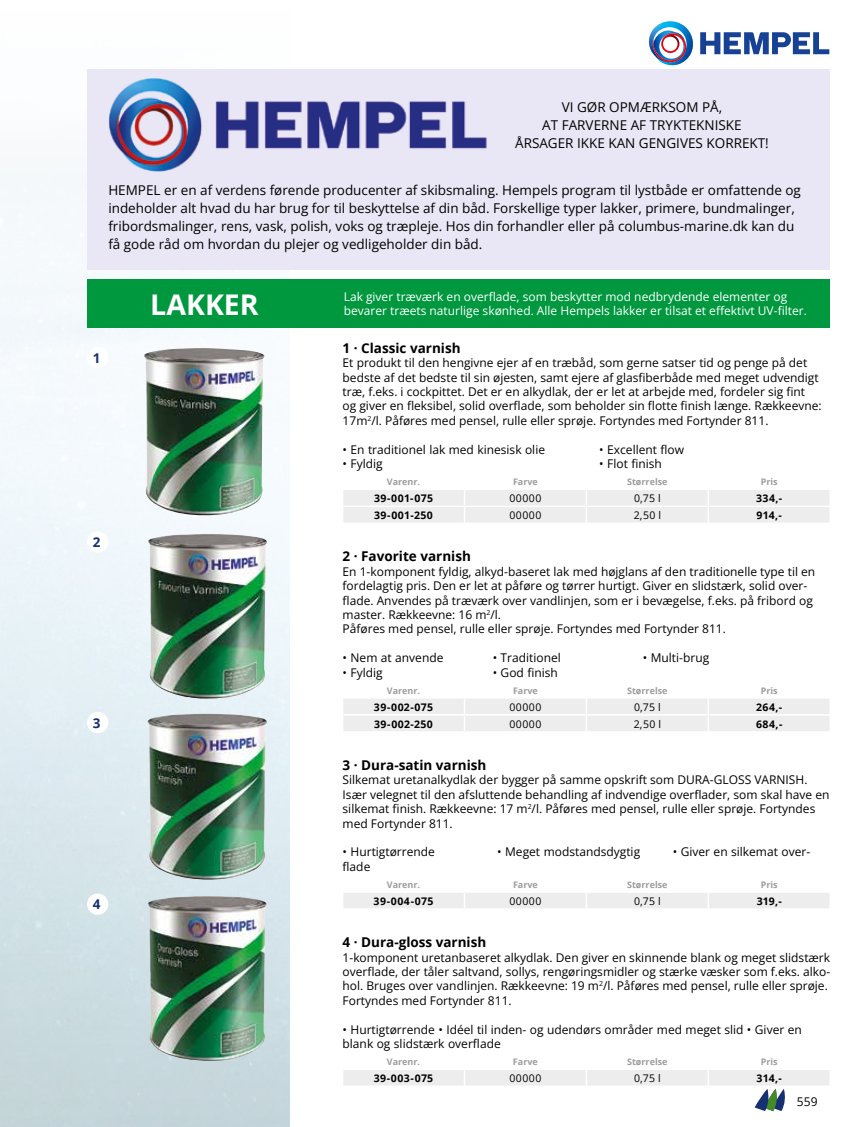
<style>
.page{position:relative;width:851px;height:1127px;background:#fff}
.page>*{position:absolute;margin:0;border:0;box-sizing:border-box;transform-origin:0 0}
.t1{font:700 28.5px "Open Sans";color:#fff}
.t2{font:13.5px/18px "Open Sans";color:#000}
.t3{font:700 13.5px "Open Sans";color:#000}
.t4{font:700 13.5px "Open Sans";color:#163072}
.t5{font:12px/14.4px "Open Sans";color:#000}
.t6{font:12px/13.5px "Open Sans";color:#fff}
.t7{font:700 10.5px "Open Sans";letter-spacing:.035em;color:#000}
.t8{font:10.5px "Open Sans";letter-spacing:.045em;color:#000}
.t9{font:700 9px "Open Sans";color:#9d9d9c}
</style>
<div class="page">
<img style="left:0;top:193px;width:289px;height:934px">
<div style="left:87px;top:69px;width:742px;height:200px;background:#e9e7f5"></div>
<img style="left:109px;top:78px;width:378px;height:94px">
<div style="left:343px;top:490px;width:486px;height:32px;background:#ededed"></div>
<div style="left:343px;top:699px;width:486px;height:32px;background:#ededed"></div>
<div style="left:343px;top:893px;width:486px;height:15px;background:#ededed"></div>
<div style="left:87px;top:280px;width:742px;height:48px;background:#00983f"></div>
<div style="left:87px;top:347px;width:21px;height:21px;background:#fff;border-radius:50%"></div>
<img style="left:144px;top:348px;width:120px;height:168px">
<img style="left:148px;top:896px;width:119px;height:165px">
<img style="left:147px;top:714px;width:122px;height:165px">
<img style="left:148px;top:534px;width:120px;height:165px">
<div style="left:87px;top:712px;width:21px;height:21px;background:#fff;border-radius:50%"></div>
<div style="left:87px;top:893px;width:21px;height:22px;background:#fff;border-radius:50%"></div>
<div style="left:87px;top:531px;width:21px;height:22px;background:#fff;border-radius:50%"></div>
<svg style="left:343px;top:1070px;width:486px;height:41px"></svg>
<svg style="left:700px;top:32px;width:129px;height:22px"></svg>
<svg style="left:648px;top:21px;width:45px;height:45px"></svg>
<p class="t2" style="left:515px;top:97px;width:255px;text-align:center">VI GØR OPMÆRKSOM PÅ,<br>AT FARVERNE AF TRYKTEKNISKE<br>ÅRSAGER IKKE KAN GENGIVES KORREKT!</p>
<p class="t2" style="left:108px;top:180px;width:694px">HEMPEL er en af verdens førende producenter af skibsmaling. Hempels program til lystbåde er omfattende og indeholder alt hvad du har brug for til beskyttelse af din båd. Forskellige typer lakker, primere, bundmalinger, fribordsmalinger, rens, vask, polish, voks og træpleje. Hos din forhandler eller på columbus-marine.dk kan du få gode råd om hvordan du plejer og vedligeholder din båd.</p>
<p class="t4" style="left:93px;top:348px;width:9px">1</p>
<h1 class="t1" style="left:150px;top:284px;width:110px">LAKKER</h1>
<p class="t4" style="left:93px;top:533px;width:9px">2</p>
<p class="t4" style="left:93px;top:713px;width:9px">3</p>
<p class="t4" style="left:93px;top:895px;width:9px">4</p>
<p class="t6" style="left:344px;top:290px;width:464px">Lak giver træværk en overflade, som beskytter mod nedbrydende elementer og bevarer træets naturlige skønhed. Alle Hempels lakker er tilsat et effektivt UV-filter.</p>
<p class="t3" style="left:342px;top:338px;width:119px">1 · Classic varnish</p>
<p class="t5" style="left:342px;top:355px;width:480px">Et produkt til den hengivne ejer af en træbåd, som gerne satser tid og penge på det bedste af det bedste til sin øjesten, samt ejere af glasfiberbåde med meget udvendigt træ, f.eks. i cockpittet. Det er en alkydlak, der er let at arbejde med, fordeler sig fint og giver en fleksibel, solid overflade, som beholder sin flotte finish længe. Rækkeevne:<br>17m<sup>2</sup>/l. Påføres med pensel, rulle eller sprøje. Fortyndes med Fortynder 811.</p>
<p class="t5" style="left:342px;top:442px;width:204px">• En traditionel lak med kinesisk olie</p>
<p class="t5" style="left:599px;top:442px;width:86px">• Excellent flow</p>
<p class="t5" style="left:342px;top:456px;width:42px">• Fyldig</p>
<p class="t5" style="left:599px;top:456px;width:64px">• Flot finish</p>
<p class="t9" style="left:387px;top:475px;width:35px">Varenr.</p>
<p class="t9" style="left:513px;top:475px;width:26px">Farve</p>
<p class="t9" style="left:627px;top:475px;width:42px">Størrelse</p>
<p class="t9" style="left:760px;top:475px;width:18px">Pris</p>
<p class="t7" style="left:374px;top:491px;width:60px">39-001-075</p>
<p class="t8" style="left:509px;top:491px;width:33px">00000</p>
<p class="t8" style="left:634px;top:491px;width:28px">0,75 l</p>
<p class="t7" style="left:756px;top:491px;width:28px">334,-</p>
<p class="t7" style="left:374px;top:508px;width:60px">39-001-250</p>
<p class="t8" style="left:509px;top:508px;width:33px">00000</p>
<p class="t8" style="left:633px;top:508px;width:29px">2,50 l</p>
<p class="t7" style="left:756px;top:508px;width:27px">914,-</p>
<p class="t3" style="left:342px;top:547px;width:130px">2 · Favorite varnish</p>
<p class="t5" style="left:342px;top:564px;width:474px">En 1-komponent fyldig, alkyd-baseret lak med højglans af den traditionelle type til en fordelagtig pris. Den er let at påføre og tørrer hurtigt. Giver en slidstærk, solid over&shy;flade. Anvendes på træværk over vandlinjen, som er i bevægelse, f.eks. på fribord og master. Rækkeevne: 16 m<sup>2</sup>/l.<br>Påføres med pensel, rulle eller sprøje. Fortyndes med Fortynder 811.</p>
<p class="t5" style="left:342px;top:650px;width:102px">• Nem at anvende</p>
<p class="t5" style="left:492px;top:650px;width:70px">• Traditionel</p>
<p class="t5" style="left:642px;top:650px;width:68px">• Multi-brug</p>
<p class="t5" style="left:342px;top:665px;width:42px">• Fyldig</p>
<p class="t5" style="left:492px;top:665px;width:67px">• God finish</p>
<p class="t9" style="left:387px;top:684px;width:35px">Varenr.</p>
<p class="t9" style="left:513px;top:684px;width:26px">Farve</p>
<p class="t9" style="left:627px;top:684px;width:42px">Størrelse</p>
<p class="t9" style="left:760px;top:684px;width:18px">Pris</p>
<p class="t7" style="left:374px;top:699px;width:61px">39-002-075</p>
<p class="t8" style="left:509px;top:700px;width:33px">00000</p>
<p class="t8" style="left:634px;top:700px;width:28px">0,75 l</p>
<p class="t7" style="left:756px;top:699px;width:28px">264,-</p>
<p class="t7" style="left:374px;top:716px;width:60px">39-002-250</p>
<p class="t8" style="left:509px;top:717px;width:33px">00000</p>
<p class="t8" style="left:633px;top:717px;width:29px">2,50 l</p>
<p class="t7" style="left:756px;top:716px;width:28px">684,-</p>
<p class="t3" style="left:342px;top:755px;width:145px">3 · Dura-satin varnish</p>
<p class="t5" style="left:342px;top:772px;width:488px">Silkemat uretanalkydlak der bygger på samme opskrift som DURA-GLOSS VARNISH.<br>Især velegnet til den afsluttende behandling af indvendige overflader, som skal have en silkemat finish. Rækkeevne: 17 m<sup>2</sup>/l. Påføres med pensel, rulle eller sprøje. Fortyndes med Fortynder 811.</p>
<p class="t5" style="left:342px;top:844px;width:94px">• Hurtigtørrende</p>
<p class="t5" style="left:497px;top:844px;width:144px">• Meget modstandsdygtig</p>
<p class="t5" style="left:672px;top:844px;width:139px">• Giver en silkemat over-</p>
<p class="t5" style="left:342px;top:859px;width:29px">flade</p>
<p class="t9" style="left:387px;top:878px;width:35px">Varenr.</p>
<p class="t9" style="left:513px;top:878px;width:26px">Farve</p>
<p class="t9" style="left:627px;top:878px;width:42px">Størrelse</p>
<p class="t9" style="left:760px;top:878px;width:18px">Pris</p>
<p class="t7" style="left:373px;top:893px;width:61px">39-004-075</p>
<p class="t8" style="left:509px;top:894px;width:33px">00000</p>
<p class="t8" style="left:634px;top:894px;width:28px">0,75 l</p>
<p class="t7" style="left:756px;top:893px;width:27px">319,-</p>
<p class="t3" style="left:342px;top:933px;width:145px">4 · Dura-gloss varnish</p>
<p class="t5" style="left:342px;top:950px;width:489px">1-komponent uretanbaseret alkydlak. Den giver en skinnende blank og meget slidstærk overflade, der tåler saltvand, sollys, rengøringsmidler og stærke væsker som f.eks. alko&shy;hol. Bruges over vandlinjen. Rækkeevne: 19 m<sup>2</sup>/l. Påføres med pensel, rulle eller sprøje.<br>Fortyndes med Fortynder 811.</p>
<p class="t5" style="left:342px;top:1022px;width:460px">• Hurtigtørrende • Idéel til inden- og udendørs områder med meget slid • Giver en blank og slidstærk overflade</p>
<p class="t9" style="left:387px;top:1055px;width:35px">Varenr.</p>
<p class="t9" style="left:513px;top:1055px;width:26px">Farve</p>
<p class="t9" style="left:627px;top:1055px;width:42px">Størrelse</p>
<p class="t9" style="left:760px;top:1055px;width:18px">Pris</p>
<p class="t7" style="left:374px;top:1071px;width:61px">39-003-075</p>
<p class="t8" style="left:509px;top:1071px;width:33px">00000</p>
<p class="t8" style="left:634px;top:1071px;width:28px">0,75 l</p>
<p class="t7" style="left:756px;top:1071px;width:27px">314,-</p>
<p class="t5" style="left:796px;top:1094px;width:22px">559</p>
</div>
